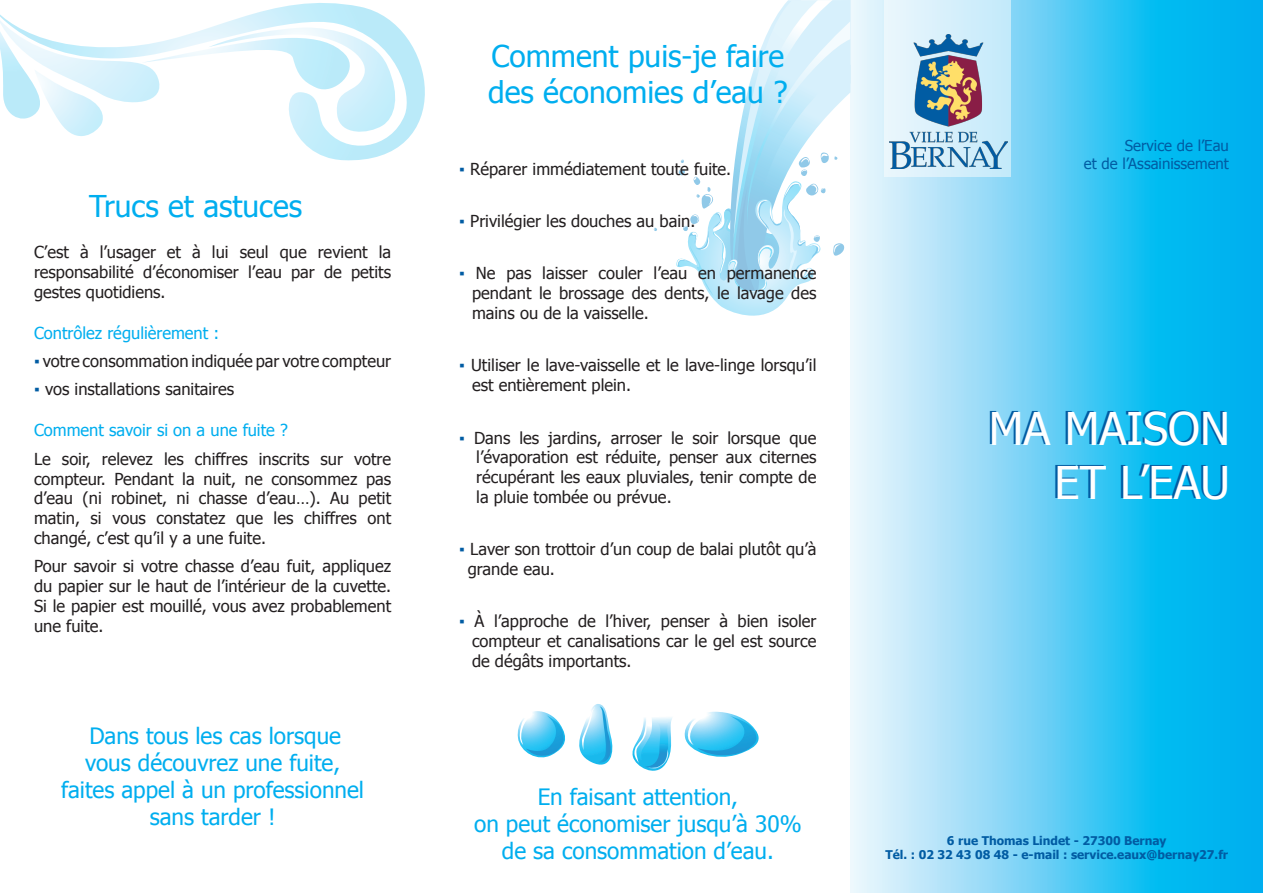
<style>
.page{position:relative;width:1263px;height:893px;background:#fff}
.page>*{position:absolute;margin:0;border:0;box-sizing:border-box;transform-origin:0 0}
.t1{font:45px/54px "Tahoma";color:#fff;text-align:right}
.t2{font:30px/36px "Tahoma";color:#00aeef}
.t3{font:22.5px/27px "Tahoma";color:#00aeef;text-align:center}
.t4{font:16.5px/19.8px "Tahoma";color:#231f20;text-align:justify}
.t5{font:16.5px "Tahoma";color:#00aeef}
.t6{font:15px/18px "Tahoma";color:#015ca3;text-align:right}
.t7{font:700 12px/14.4px "Tahoma";color:#015ca3;text-align:center}
.s1{color:#015ca3}
</style>
<div class="page">
<svg style="left:850px;top:0;width:413px;height:893px;background:#5ccdf4"></svg>
<svg style="left:0;top:3px;width:425px;height:158px"></svg>
<svg style="left:0;top:16px;width:401px;height:132px"></svg>
<svg style="left:676px;top:0;width:174px;height:316px"></svg>
<svg style="left:517px;top:704px;width:96px;height:61px"></svg>
<svg style="left:632px;top:711px;width:127px;height:60px"></svg>
<div style="left:884px;top:0;width:127px;height:177px;background:linear-gradient(to right,#e8f4fb,#c1e8fa)"></div>
<img style="left:890px;top:34px;width:117px;height:134px">
<h2 class="t2" style="left:89px;top:187px;width:214px">Trucs et astuces</h2>
<p class="t4" style="left:34px;top:241px;width:359px">C’est à l’usager et à lui seul que revient la responsabilité d’économiser l’eau par de petits gestes quotidiens.</p>
<p class="t5" style="left:34px;top:322px;width:187px">Contrôlez régulièrement :</p>
<p class="t4" style="left:34px;top:350px;width:359px"><span class="s1">▪</span> votre consommation indiquée par votre compteur</p>
<p class="t4" style="left:34px;top:379px;width:202px"><span class="s1">▪</span> vos installations sanitaires</p>
<p class="t5" style="left:34px;top:419px;width:255px">Comment savoir si on a une fuite ?</p>
<p class="t4" style="left:34px;top:448px;width:359px">Le soir, relevez les chiffres inscrits sur votre compteur. Pendant la nuit, ne consommez pas d’eau (ni robinet, ni chasse d’eau…). Au petit matin, si vous constatez que les chiffres ont changé, c’est qu’il y a une fuite.</p>
<p class="t4" style="left:34px;top:556px;width:359px">Pour savoir si votre chasse d’eau fuit, appliquez du papier sur le haut de l’intérieur de la cuvette.<br>Si le papier est mouillé, vous avez probablement une fuite.</p>
<h3 class="t3" style="left:61px;top:721px;width:304px">Dans tous les cas lorsque vous découvrez une fuite, faites appel à un professionnel sans tarder !</h3>
<h2 class="t2" style="left:488px;top:36px;width:301px">Comment puis-je faire des économies d’eau ?</h2>
<p class="t4" style="left:459px;top:158px;width:274px"><span class="s1">▪</span> Réparer immédiatement toute fuite.</p>
<p class="t4" style="left:459px;top:210px;width:238px"><span class="s1">▪</span> Privilégier les douches au bain.</p>
<p class="t4" style="left:472px;top:263px;width:346px;text-indent:-13px"><span class="s1">▪</span> Ne pas laisser couler l’eau en permanence pendant le brossage des dents, le lavage des mains ou de la vaisselle.</p>
<p class="t4" style="left:472px;top:355px;width:346px;text-indent:-13px"><span class="s1">▪</span> Utiliser le lave-vaisselle et le lave-linge lorsqu’il est entièrement plein.</p>
<p class="t4" style="left:476px;top:427px;width:342px;text-indent:-17px"><span class="s1">▪</span> Dans les jardins, arroser le soir lorsque que l’évaporation est réduite, penser aux citernes récupérant les eaux pluviales, tenir compte de la pluie tombée ou prévue.</p>
<p class="t4" style="left:468px;top:539px;width:350px;text-indent:-8px"><span class="s1">▪</span> Laver son trottoir d’un coup de balai plutôt qu’à grande eau.</p>
<p class="t4" style="left:472px;top:611px;width:346px;text-indent:-13px"><span class="s1">▪</span> À l’approche de l’hiver, penser à bien isoler compteur et canalisations car le gel est source de dégâts importants.</p>
<h3 class="t3" style="left:474px;top:782px;width:329px">En faisant attention,<br>on peut économiser jusqu’à 30% de sa consommation d’eau.</h3>
<p class="t6" style="left:1084px;top:136px;width:147px">Service de l’Eau<br>et de l’Assainissement</p>
<h1 class="t1" style="left:989px;top:399px;width:243px">MA MAISON<br>ET L’EAU</h1>
<p class="t7" style="left:885px;top:832px;width:344px">6 rue Thomas Lindet - 27300 Bernay<br>Tél. : 02 32 43 08 48 - e-mail : service.eaux@bernay27.fr</p>
</div>
